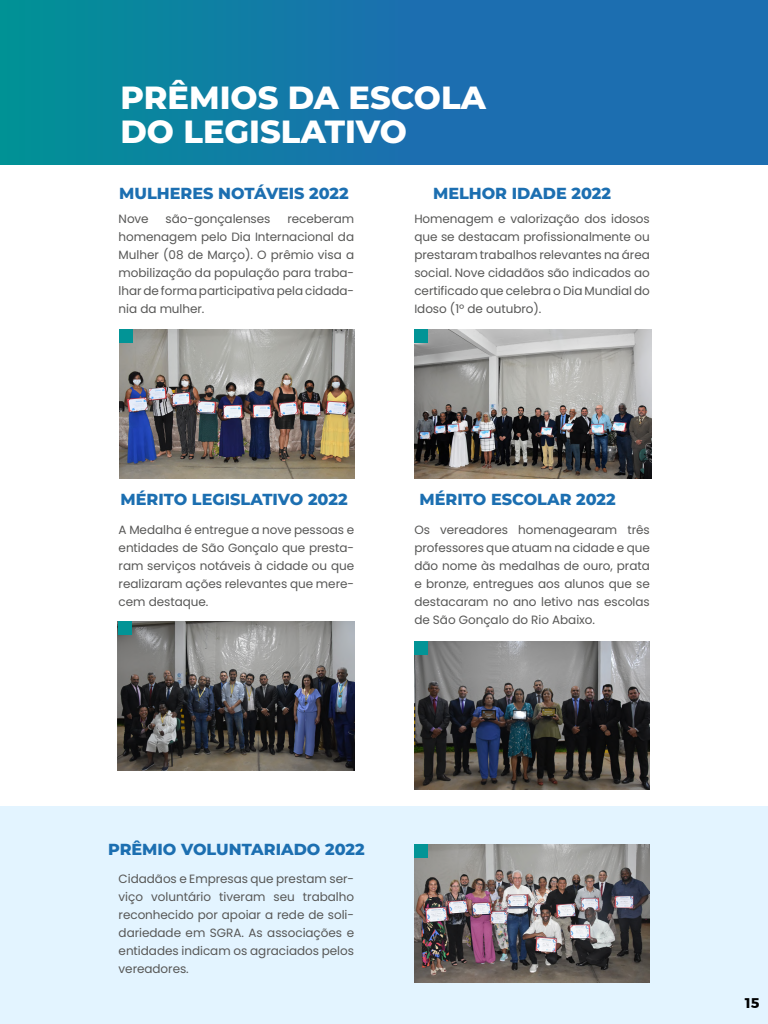
<style>
.page{position:relative;width:768px;height:1024px;background:#fff}
.page>*{position:absolute;margin:0;border:0;box-sizing:border-box;transform-origin:0 0}
.t1{font:800 32.1px/34px "Montserrat";color:#fff}
.t2{font:800 16px "Montserrat";color:#1c6fb1}
.t3{font:700 14px "Montserrat";color:#000}
.t4{font:12px/18px "Poppins";letter-spacing:-.005em;color:#575756;text-align:justify}
</style>
<div class="page">
<div style="left:0;top:806px;width:768px;height:218px;background:#e3f4ff"></div>
<div style="left:0;top:0;width:768px;height:165px;background:linear-gradient(to right,#068b9b,#2365b7)"></div>
<img style="left:119px;top:329px;width:235px;height:149px">
<img style="left:118px;top:621px;width:236px;height:149px">
<img style="left:414px;top:642px;width:236px;height:147px">
<img style="left:414px;top:844px;width:236px;height:139px">
<img style="left:414px;top:330px;width:237px;height:148px">
<div style="left:119px;top:329px;width:14px;height:14px;background:#029496"></div>
<div style="left:414px;top:329px;width:14px;height:14px;background:#029496"></div>
<div style="left:414px;top:642px;width:14px;height:13px;background:#029496"></div>
<div style="left:414px;top:844px;width:14px;height:14px;background:#029496"></div>
<div style="left:118px;top:621px;width:14px;height:14px;background:#029496"></div>
<h1 class="t1" style="left:120px;top:78px;width:367px">PRÊMIOS DA ESCOLA<br>DO LEGISLATIVO</h1>
<h2 class="t2" style="left:119px;top:182px;width:231px">MULHERES NOTÁVEIS 2022</h2>
<h2 class="t2" style="left:433px;top:182px;width:179px">MELHOR IDADE 2022</h2>
<p class="t4" style="left:119px;top:210px;width:32px">Nove</p>
<p class="t4" style="left:166px;top:210px;width:106px">são-gonçalenses</p>
<p class="t4" style="left:119px;top:210px;width:237px;text-indent:169px">receberam homenagem pelo Dia Internacional da Mulher (08 de Março). O prêmio visa a mobilização da população para traba&shy;lhar de forma participativa pela cidada&shy;nia da mulher.</p>
<p class="t4" style="left:414px;top:210px;width:237px">Homenagem e valorização dos idosos que se destacam profissionalmente ou prestaram trabalhos relevantes na área social. Nove cidadãos são indicados ao certificado que celebra o Dia Mundial do Idoso (1º de outubro).</p>
<h2 class="t2" style="left:120px;top:487px;width:229px">MÉRITO LEGISLATIVO 2022</h2>
<h2 class="t2" style="left:420px;top:487px;width:198px">MÉRITO ESCOLAR 2022</h2>
<p class="t4" style="left:119px;top:521px;width:237px">A Medalha é entregue a nove pessoas e entidades de São Gonçalo que presta&shy;ram serviços notáveis à cidade ou que realizaram ações relevantes que mere&shy;cem destaque.</p>
<p class="t4" style="left:414px;top:521px;width:237px">Os vereadores homenagearam três professores que atuam na cidade e que dão nome às medalhas de ouro, prata e bronze, entregues aos alunos que se destacaram no ano letivo nas escolas de São Gonçalo do Rio Abaixo.</p>
<h2 class="t2" style="left:108px;top:837px;width:258px">PRÊMIO VOLUNTARIADO 2022</h2>
<p class="t4" style="left:119px;top:869px;width:237px">Cidadãos e Empresas que prestam ser&shy;viço voluntário tiveram seu trabalho reconhecido por apoiar a rede de soli&shy;dariedade em SGRA. As associações e entidades indicam os agraciados pelos vereadores.</p>
<p class="t3" style="left:745px;top:992px;width:16px">15</p>
</div>
